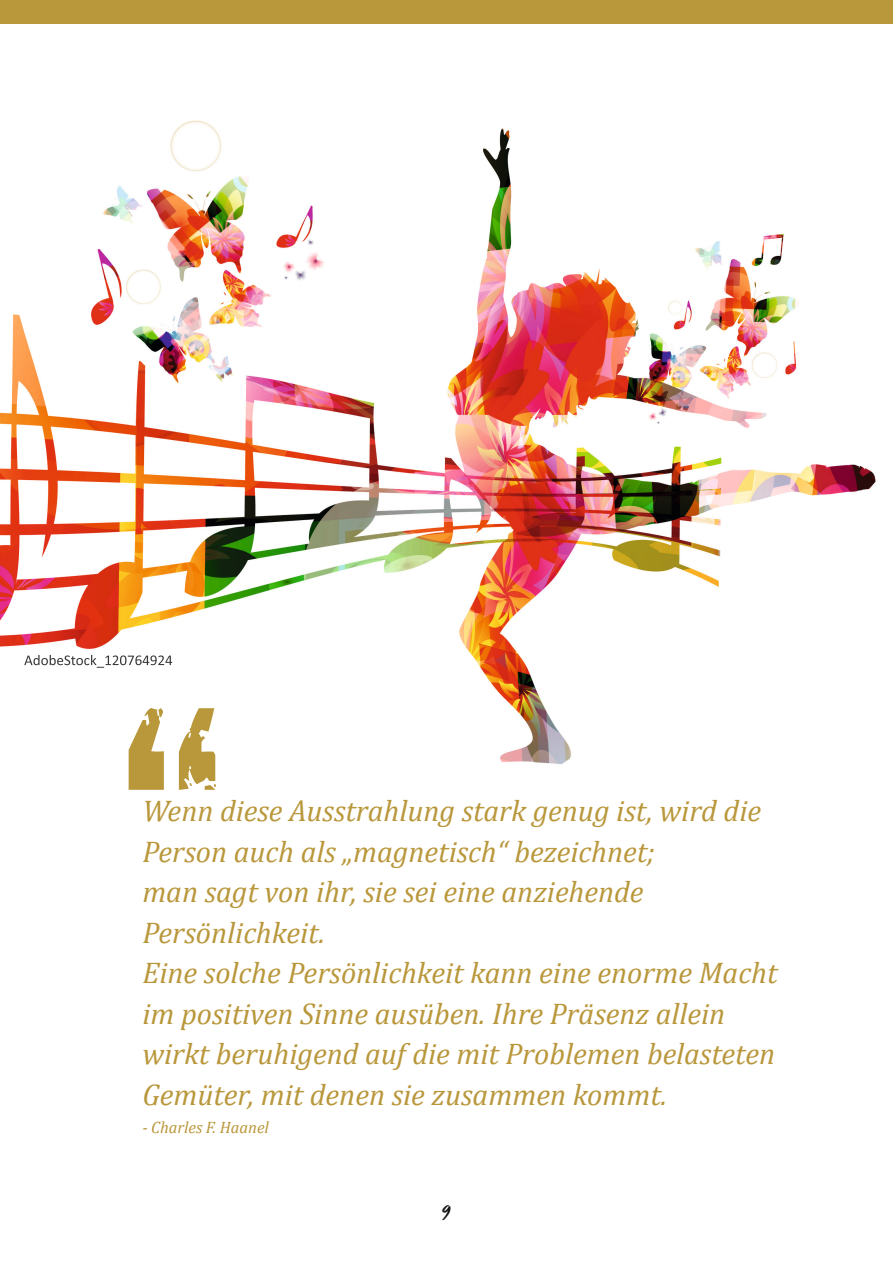
<style>
.page{position:relative;width:893px;height:1263px;background:#fff}
.page>*{position:absolute;margin:0;border:0;box-sizing:border-box;transform-origin:0 0}
.t1{font:italic 30px/40.5px "Cambria";color:#b9973b}
.t2{font:18px "Clattering";color:#131413}
.t3{font:italic 16.5px "Cambria";color:#b9973b}
</style>
<div class="page">
<img style="left:0;top:120px;width:876px;height:670px">
<svg style="left:129px;top:708px;width:87px;height:82px"></svg>
<div style="left:0;top:0;width:893px;height:23px;background:#b9973b"></div>
<svg style="left:24px;top:655px;width:148px;height:13px"></svg>
<p class="t1" style="left:142px;top:789px;width:636px">Wenn diese Ausstrahlung stark genug ist, wird die Person auch als „magnetisch“ bezeichnet;<br>man sagt von ihr, sie sei eine anziehende Persönlichkeit.<br>Eine solche Persönlichkeit kann eine enorme Macht im positiven Sinne ausüben. Ihre Präsenz allein wirkt beruhigend auf die mit Problemen belasteten Gemüter, mit denen sie zusammen kommt.</p>
<p class="t3" style="left:142px;top:1116px;width:128px">- Charles F. Haanel</p>
<p class="t2" style="left:441px;top:1202px;width:12px">9</p>
</div>
